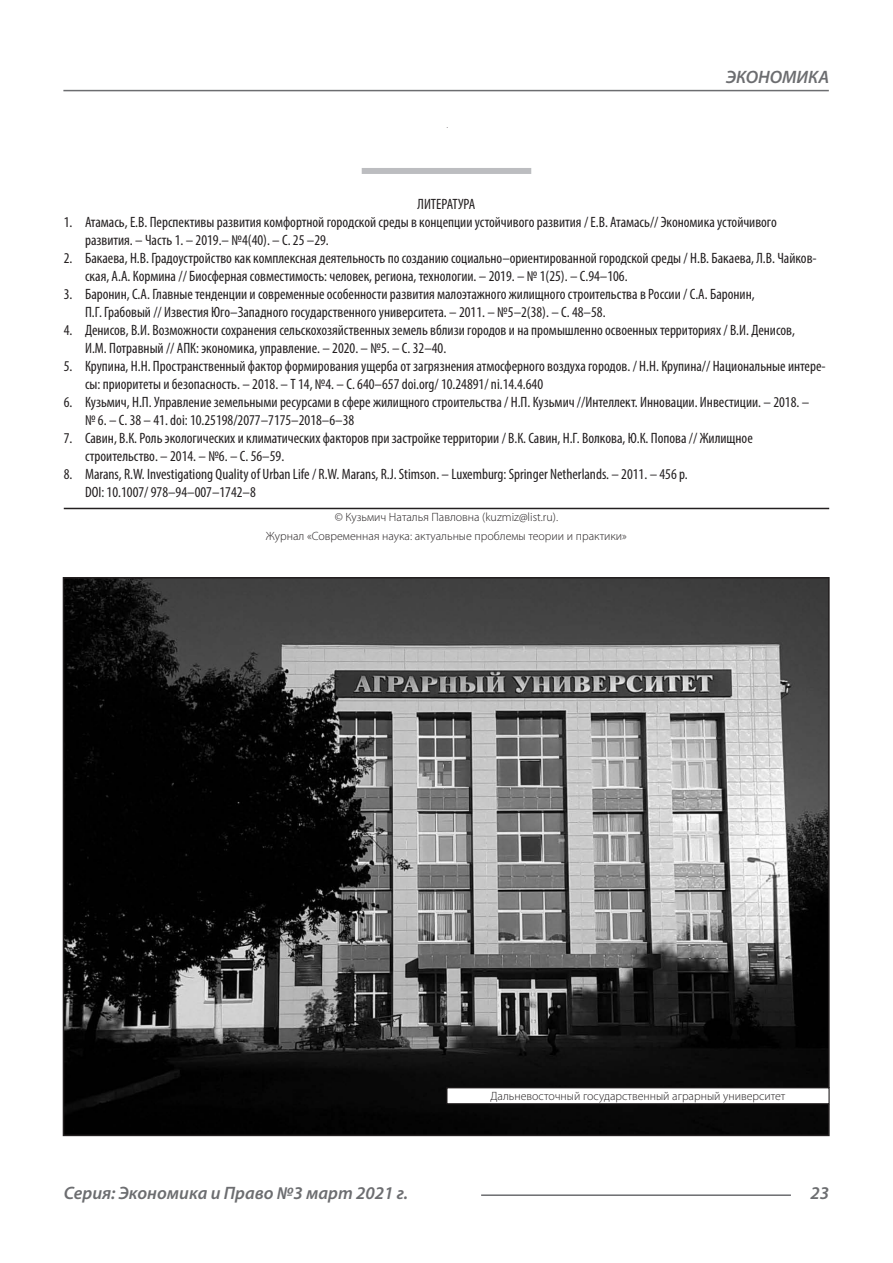
<style>
.page{position:relative;width:893px;height:1263px;background:#fff}
.page>*{position:absolute;margin:0;border:0;box-sizing:border-box;transform-origin:0 0}
.t1{font:italic 600 18px "Myriad Pro";color:#6c6d70}
.Библиография_Литерат{font:condensed 15px/18px "Myriad Pro";color:#231f20}
.Автор_копирайт{font:300 12px "Myriad Pro";color:#231f20}
</style>
<div class="page">
<hr style="left:63px;top:90px;width:766px;height:1px;background:#6c6d70">
<hr style="left:481px;top:1194px;width:310px;height:2px;background:#6c6d70">
<div style="left:362px;top:168px;width:169px;height:6px;background:#bcbdc0"></div>
<hr style="left:64px;top:508px;width:765px;height:1px;background:#231f20">
<img style="left:66px;top:580px;width:761px;height:553px">
<div style="left:447px;top:1088px;width:382px;height:16px;background:#fff"></div>
<div style="left:446px;top:1087px;width:384px;height:17px;border:1px solid #231f20"></div>
<p class="t1" style="left:726px;top:66px;width:105px">ЭКОНОМИКА</p>
<p class="Библиография_Литерат" style="left:418px;top:195px;width:59px">ЛИТЕРАТУРА</p>
<p class="Библиография_Литерат" style="left:85px;top:213px;width:693px;text-indent:-21px">1. Атамась, Е.В. Перспективы развития комфортной городской среды в концепции устойчивого развития / Е.В. Атамась// Экономика устойчивого развития. – Часть 1. – 2019.– №4(40). – С. 25 –29.</p>
<p class="Библиография_Литерат" style="left:85px;top:249px;width:733px;text-indent:-21px">2. Бакаева, Н.В. Градоустройство как комплексная деятельность по созданию социально–ориентированной городской среды / Н.В. Бакаева, Л.В. Чайков&shy;ская, А.А. Кормина // Биосферная совместимость: человек, региона, технологии. – 2019. – № 1(25). – С.94–106.</p>
<p class="Библиография_Литерат" style="left:85px;top:285px;width:671px;text-indent:-21px">3. Баронин, С.А. Главные тенденции и современные особенности развития малоэтажного жилищного строительства в России / С.А. Баронин,<br>П.Г. Грабовый // Известия Юго–Западного государственного университета. – 2011. – №5–2(38). – С. 48–58.</p>
<p class="Библиография_Литерат" style="left:85px;top:321px;width:711px;text-indent:-21px">4. Денисов, В.И. Возможности сохранения сельскохозяйственных земель вблизи городов и на промышленно освоенных территориях / В.И. Денисов,<br>И.М. Потравный // АПК: экономика, управление. – 2020. – №5. – С. 32–40.</p>
<p class="Библиография_Литерат" style="left:85px;top:357px;width:742px;text-indent:-21px">5. Крупина, Н.Н. Пространственный фактор формирования ущерба от загрязнения атмосферного воздуха городов. / Н.Н. Крупина// Национальные интере&shy;сы: приоритеты и безопасность. – 2018. – Т 14, №4. – С. 640–657 doi.org/ 10.24891/ ni.14.4.640</p>
<p class="Библиография_Литерат" style="left:85px;top:393px;width:726px;text-indent:-21px">6. Кузьмич, Н.П. Управление земельными ресурсами в сфере жилищного строительства / Н.П. Кузьмич //Интеллект. Инновации. Инвестиции. – 2018. – № 6. – С. 38 – 41. doi: 10.25198/2077–7175–2018–6–38</p>
<p class="Библиография_Литерат" style="left:85px;top:429px;width:669px;text-indent:-21px">7. Савин, В.К. Роль экологических и климатических факторов при застройке территории / В.К. Савин, Н.Г. Волкова, Ю.К. Попова // Жилищное строительство. – 2014. – №6. – С. 56–59.</p>
<p class="Библиография_Литерат" style="left:85px;top:465px;width:604px;text-indent:-21px">8. Marans, R.W. Investigationg Quality of Urban Life / R.W. Marans, R.J. Stimson. – Luxemburg: Springer Netherlands. – 2011. – 456 p.<br>DOI: 10.1007/ 978–94–007–1742–8</p>
<p class="Автор_копирайт" style="left:335px;top:509px;width:225px">© Кузьмич Наталья Павловна (kuzmiz@list.ru).</p>
<p class="Автор_копирайт" style="left:266px;top:529px;width:363px">Журнал «Современная наука: актуальные проблемы теории и практики»</p>
<p class="Автор_копирайт" style="left:490px;top:1089px;width:296px">Дальневосточный государственный аграрный университет</p>
<p class="t1" style="left:64px;top:1182px;width:346px">Серия: Экономика и Право №3 март 2021 г.</p>
<p class="t1" style="left:810px;top:1182px;width:20px">23</p>
</div>
